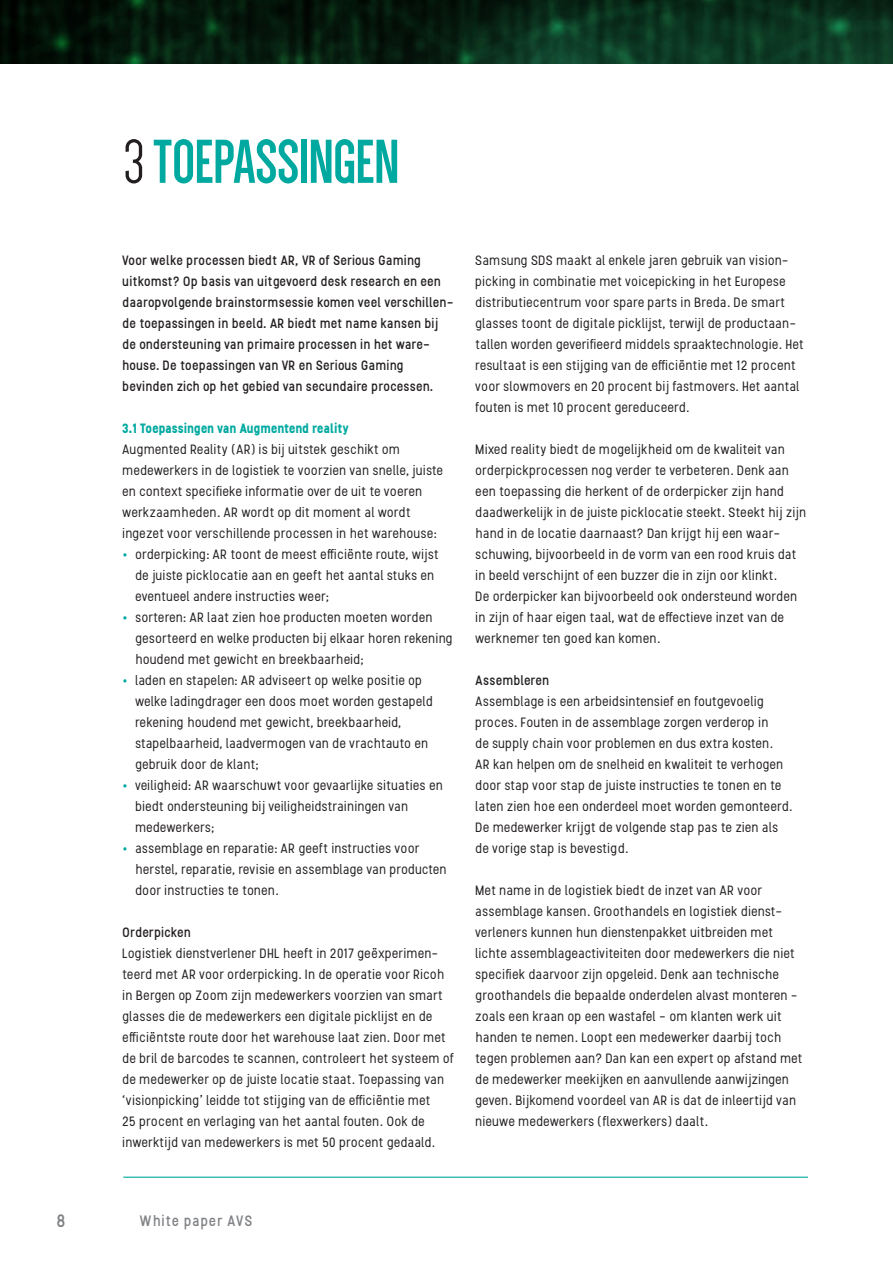
<style>
.page{position:relative;width:893px;height:1263px;background:#fff}
.page>*{position:absolute;margin:0;border:0;box-sizing:border-box;transform-origin:0 0}
.t1{font:700 63.9px "Dense";letter-spacing:-.005em;color:#00a9a0}
.t2{font:500 18px "Stellar";color:#808285}
.t3{font:500 15px "Stellar";letter-spacing:.035em;color:#808285}
.t4{font:13.5px/21px "Stellar";letter-spacing:-.01em;color:#231f20}
.t5{font:500 13.5px/21px "Stellar";letter-spacing:-.01em;color:#231f20}
.t6{font:700 13.5px "Stellar";letter-spacing:-.01em;color:#00a9a0}
.s1{font-weight:400;color:#231f20}
.s2{font-weight:700;color:#00a9a0}
</style>
<div class="page">
<hr style="left:123px;top:1176px;width:685px;height:2px;background:#00a9a0">
<img style="left:0;top:0;width:893px;height:64px">
<p class="t1" style="left:123px;top:130px;width:278px"><span class="s1">3</span> TOEPASSINGEN</p>
<p class="t5" style="left:123px;top:250px;width:333px">Voor welke processen biedt AR, VR of Serious Gaming uitkomst? Op basis van uitgevoerd desk research en een daaropvolgende brainstormsessie komen veel verschillen&shy;de toepassingen in beeld. AR biedt met name kansen bij de ondersteuning van primaire processen in het ware&shy;house. De toepassingen van VR en Serious Gaming bevinden zich op het gebied van secundaire processen.</p>
<p class="t6" style="left:123px;top:420px;width:228px">3.1 Toepassingen van Augmentend reality</p>
<p class="t4" style="left:123px;top:439px;width:322px">Augmented Reality (AR) is bij uitstek geschikt om medewerkers in de logistiek te voorzien van snelle, juiste en context specifieke informatie over de uit te voeren werkzaamheden. AR wordt op dit moment al wordt ingezet voor verschillende processen in het warehouse:</p>
<p class="t4" style="left:135px;top:544px;width:305px;text-indent:-13px"><span class="s2">•</span> orderpicking: AR toont de meest efficiënte route, wijst de juiste picklocatie aan en geeft het aantal stuks en eventueel andere instructies weer;</p>
<p class="t4" style="left:135px;top:607px;width:319px;text-indent:-13px"><span class="s2">•</span> sorteren: AR laat zien hoe producten moeten worden gesorteerd en welke producten bij elkaar horen rekening houdend met gewicht en breekbaarheid;</p>
<p class="t4" style="left:135px;top:670px;width:300px;text-indent:-13px"><span class="s2">•</span> laden en stapelen: AR adviseert op welke positie op welke ladingdrager een doos moet worden gestapeld rekening houdend met gewicht, breekbaarheid, stapelbaarheid, laadvermogen van de vrachtauto en gebruik door de klant;</p>
<p class="t4" style="left:135px;top:775px;width:309px;text-indent:-13px"><span class="s2">•</span> veiligheid: AR waarschuwt voor gevaarlijke situaties en biedt ondersteuning bij veiligheidstrainingen van medewerkers;</p>
<p class="t4" style="left:135px;top:838px;width:313px;text-indent:-13px"><span class="s2">•</span> assemblage en reparatie: AR geeft instructies voor herstel, reparatie, revisie en assemblage van producten door instructies te tonen.</p>
<p class="t5" style="left:123px;top:922px;width:70px">Orderpicken</p>
<p class="t4" style="left:123px;top:943px;width:333px">Logistiek dienstverlener DHL heeft in 2017 geëxperimen&shy;teerd met AR voor orderpicking. In de operatie voor Ricoh in Bergen op Zoom zijn medewerkers voorzien van smart glasses die de medewerkers een digitale picklijst en de efficiëntste route door het warehouse laat zien. Door met de bril de barcodes te scannen, controleert het systeem of de medewerker op de juiste locatie staat. Toepassing van ‘visionpicking’ leidde tot stijging van de efficiëntie met<br>25 procent en verlaging van het aantal fouten. Ook de inwerktijd van medewerkers is met 50 procent gedaald.</p>
<p class="t4" style="left:476px;top:250px;width:330px">Samsung SDS maakt al enkele jaren gebruik van vision&shy;picking in combinatie met voicepicking in het Europese distributiecentrum voor spare parts in Breda. De smart glasses toont de digitale picklijst, terwijl de productaan&shy;tallen worden geverifieerd middels spraaktechnologie. Het resultaat is een stijging van de efficiëntie met 12 procent voor slowmovers en 20 procent bij fastmovers. Het aantal fouten is met 10 procent gereduceerd.</p>
<p class="t4" style="left:476px;top:439px;width:333px">Mixed reality biedt de mogelijkheid om de kwaliteit van orderpickprocessen nog verder te verbeteren. Denk aan een toepassing die herkent of de orderpicker zijn hand daadwerkelijk in de juiste picklocatie steekt. Steekt hij zijn hand in de locatie daarnaast? Dan krijgt hij een waar&shy;schuwing, bijvoorbeeld in de vorm van een rood kruis dat in beeld verschijnt of een buzzer die in zijn oor klinkt.<br>De orderpicker kan bijvoorbeeld ook ondersteund worden in zijn of haar eigen taal, wat de effectieve inzet van de werknemer ten goed kan komen.</p>
<p class="t5" style="left:476px;top:670px;width:76px">Assembleren</p>
<p class="t4" style="left:476px;top:691px;width:319px">Assemblage is een arbeidsintensief en foutgevoelig proces. Fouten in de assemblage zorgen verderop in<br>de supply chain voor problemen en dus extra kosten.<br>AR kan helpen om de snelheid en kwaliteit te verhogen door stap voor stap de juiste instructies te tonen en te laten zien hoe een onderdeel moet worden gemonteerd.<br>De medewerker krijgt de volgende stap pas te zien als de vorige stap is bevestigd.</p>
<p class="t4" style="left:476px;top:880px;width:329px">Met name in de logistiek biedt de inzet van AR voor assemblage kansen. Groothandels en logistiek dienst&shy;verleners kunnen hun dienstenpakket uitbreiden met lichte assemblageactiviteiten door medewerkers die niet specifiek daarvoor zijn opgeleid. Denk aan technische groothandels die bepaalde onderdelen alvast monteren - zoals een kraan op een wastafel - om klanten werk uit handen te nemen. Loopt een medewerker daarbij toch tegen problemen aan? Dan kan een expert op afstand met de medewerker meekijken en aanvullende aanwijzingen geven. Bijkomend voordeel van AR is dat de inleertijd van nieuwe medewerkers (flexwerkers) daalt.</p>
<h2 class="t2" style="left:57px;top:1209px;width:11px">8</h2>
<p class="t3" style="left:140px;top:1211px;width:114px">White paper AVS</p>
</div>
